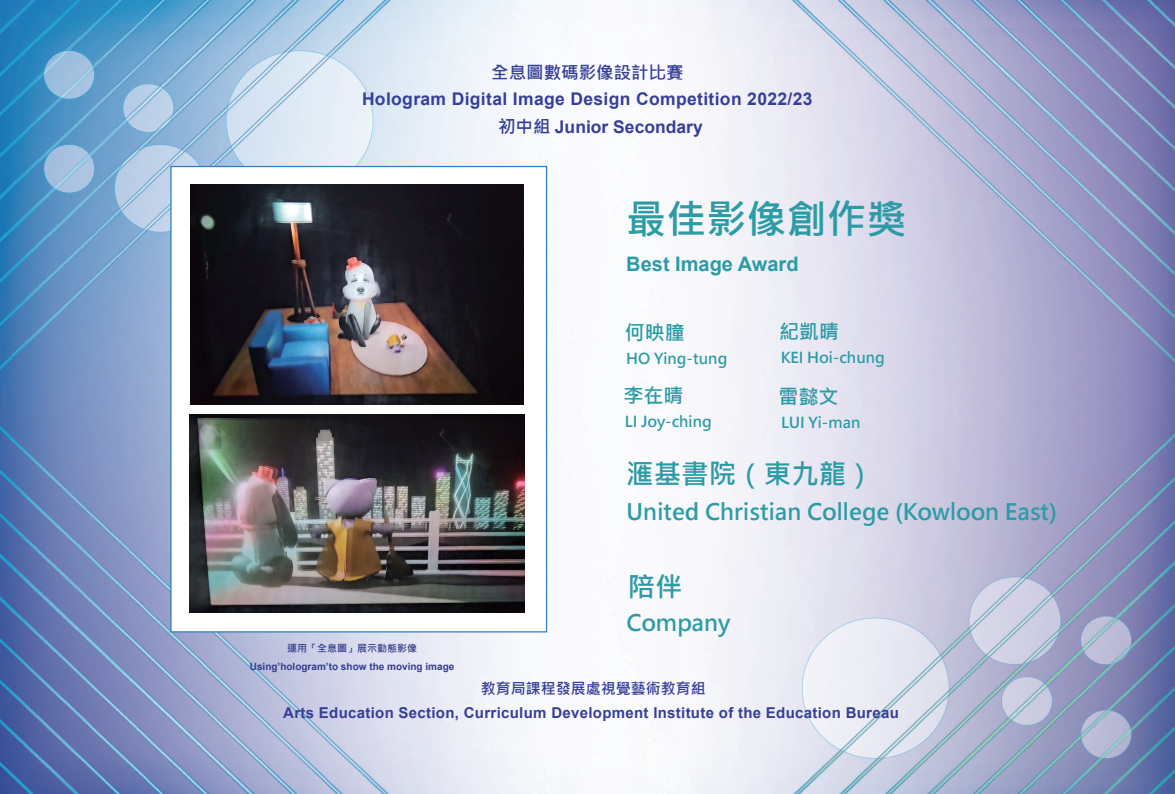
<style>
.page{position:relative;width:1175px;height:794px;background:#fff}
.page>*{position:absolute;margin:0;border:0;box-sizing:border-box;transform-origin:0 0}
.t1{font:700 40px "Microsoft Jheng Hei";color:#2d9ba6}
.t2{font:700 27.5px "Microsoft Jheng Hei";color:#2d9ba6}
.t3{font:700 22.5px "Microsoft Jheng Hei";color:#2d9ba6}
.t4{font:700 20px "Arial";color:#2d9ba6}
.t5{font:700 20px "Microsoft Jheng Hei";color:#2d9ba6}
.t6{font:700 17.5px "Arial";letter-spacing:.02em;color:#363f99}
.t7{font:700 17.5px "Arial";color:#363f99}
.t8{font:700 17.5px "Microsoft Jheng Hei";color:#363f99}
.t9{font:700 15px "Arial";letter-spacing:.02em;color:#363f99}
.t10{font:700 15px "Microsoft Jheng Hei";color:#2d9ba6}
.t11{font:700 15px "Microsoft Jheng Hei";color:#363f99}
.t12{font:700 10px "Arial";color:#353c8e}
.t13{font:700 10px "Microsoft Jheng Hei";color:#353c8e}
.s1{font-family:"Microsoft Jheng Hei"}
</style>
<div class="page">
<img style="left:0;top:0;width:1175px;height:794px">
<div style="left:170px;top:166px;width:377px;height:466px;background:#fff;border:1px solid #317dc0"></div>
<img style="left:191px;top:185px;width:332px;height:219px">
<img style="left:190px;top:414px;width:334px;height:198px">
<p class="t8" style="left:491px;top:61px;width:194px">全息圖數碼影像設計比賽</p>
<p class="t6" style="left:362px;top:86px;width:452px">Hologram Digital Image Design Competition 2022/23</p>
<p class="t7" style="left:498px;top:115px;width:206px"><span class="s1">初中組</span> Junior Secondary</p>
<h1 class="t1" style="left:626px;top:194px;width:281px">最佳影像創作獎</h1>
<h3 class="t4" style="left:626px;top:250px;width:174px">Best Image Award</h3>
<h3 class="t5" style="left:625px;top:320px;width:61px">何映朣</h3>
<p class="t10" style="left:626px;top:349px;width:103px">HO Ying-tung</p>
<h3 class="t5" style="left:623px;top:383px;width:61px">李在晴</h3>
<p class="t10" style="left:625px;top:411px;width:88px">LI Joy-ching</p>
<h3 class="t5" style="left:779px;top:319px;width:61px">紀凱晴</h3>
<p class="t10" style="left:781px;top:348px;width:106px">KEI Hoi-chung</p>
<h3 class="t5" style="left:778px;top:384px;width:61px">雷懿文</h3>
<p class="t10" style="left:781px;top:413px;width:81px">LUI Yi-man</p>
<h2 class="t2" style="left:626px;top:457px;width:249px">滙基書院（東九龍）</h2>
<h3 class="t3" style="left:626px;top:497px;width:432px">United Christian College (Kowloon East)</h3>
<p class="t13" style="left:287px;top:642px;width:131px">運用「全息圖」展示動態影像</p>
<p class="t12" style="left:250px;top:659px;width:206px">Using’hologram’to show the moving image</p>
<h2 class="t2" style="left:628px;top:570px;width:56px">陪伴</h2>
<h3 class="t3" style="left:626px;top:608px;width:106px">Company</h3>
<p class="t11" style="left:481px;top:679px;width:227px">教育局課程發展處視覺藝術教育組</p>
<p class="t9" style="left:283px;top:702px;width:617px">Arts Education Section, Curriculum Development Institute of the Education Bureau</p>
</div>
